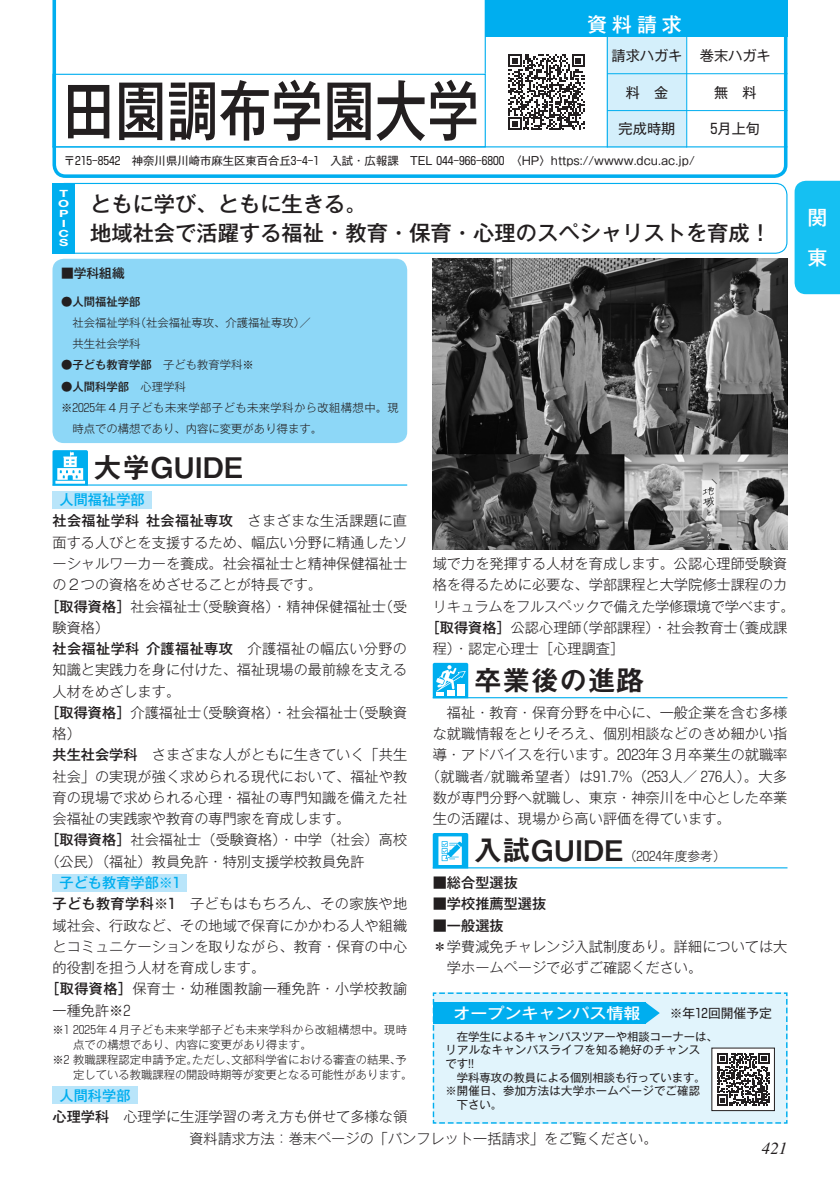
<style>
.page{position:relative;width:840px;height:1191px;background:#fff}
.page>*{position:absolute;margin:0;border:0;box-sizing:border-box;transform-origin:0 0}
.t1{font:500 65.2px "Gothic MB101 Pr 5";letter-spacing:.01em;color:#231f20;scale:.79 1}
.t2{font:28.4px "Midashi Go Pr 5 MB31";color:#231f20}
.t3{font:500 21.2px "Gothic MB101 Pr 5";color:#231f20}
.t4{font:500 19.8px/39.6px "Gothic MB101 Pr 5";color:#fff}
.t5{font:italic 17px "Times LT Std";color:#231f20}
.t6{font:500 15.4px "Gothic MB101 Pr 5";color:#fff;scale:1.11 1}
.t7{font:300 14.2px/21.2px "Gothic MB101 Pr 5";color:#231f20}
.t8{font:300 14.2px/21.2px "Gothic MB101 Pr 5";letter-spacing:.025em;color:#231f20}
.t9{font:300 14.2px "Gothic MB101 Pr 5";letter-spacing:.035em;color:#231f20}
.t10{font:14.2px "Gothic MB101 Pr 5";color:#231f20}
.t11{font:500 14.2px "Gothic MB101 Pr 5";color:#00aeef}
.t12{font:500 14.2px "Gothic MB101 Pr 5";color:#231f20}
.t13{font:12.8px "Gothic MB101 Pr 5";color:#231f20}
.t14{font:500 12.8px "Gothic MB101 Pr 5";color:#231f20}
.t15{font:11.4px/13.6px "Gothic MB101 Pr 5";color:#231f20}
.t16{font:300 11.4px/14.8px "Gothic MB101 Pr 5";color:#231f20}
.t17{font:300 11.4px/21.2px "Gothic MB101 Pr 5";letter-spacing:.035em;color:#231f20}
.t18{font:500 11.4px "Gothic MB101 Pr 5";color:#231f20}
.t19{font:11.4px/13.6px "Gothic MB101 Pr 5";letter-spacing:.025em;color:#231f20}
.t20{font:700 10px "Helvetica Neue LT Std";color:#fff;scale:1.43 1}
.s1{font-family:"Shin Go Pr 5"}
.s2{font-weight:300}
.s3{font-weight:500}
.s4{font-family:"Shin Go Pr 5";font-weight:500}
.s5{font-family:"Gothic MB101 Pr 5";font-weight:300;font-size:12.8px}
.s6{font-family:"Shin Go Pr 5";font-weight:300;font-size:12.8px}
</style>
<div class="page">
<div style="left:794px;top:181px;width:45px;height:113px;background:#15c0f2"></div>
<div style="left:52px;top:491px;width:100px;height:17px;background:#b9e5fa"></div>
<div style="left:52px;top:874px;width:135px;height:17px;background:#b9e5fa"></div>
<div style="left:52px;top:1086px;width:85px;height:17px;background:#b9e5fa"></div>
<hr style="left:52px;top:484px;width:355px;height:1px;background:#00aeef">
<svg style="left:52px;top:450px;width:36px;height:35px"></svg>
<div style="left:52px;top:183px;width:735px;height:71px;border:1px solid #00aeef;border-radius:11px"></div>
<img style="left:432px;top:259px;width:355px;height:290px">
<hr style="left:432px;top:697px;width:355px;height:1px;background:#00aeef">
<svg style="left:432px;top:663px;width:36px;height:35px"></svg>
<div style="left:446px;top:690px;width:8px;height:5px;background:#fff"></div>
<div style="left:457px;top:684px;width:7px;height:11px;background:#fff"></div>
<svg style="left:52px;top:0;width:735px;height:178px"></svg>
<hr style="left:52px;top:146px;width:735px;height:1px;background:#00aeef">
<div style="left:52px;top:74px;width:433px;height:73px;border:1px solid #00aeef"></div>
<hr style="left:606px;top:37px;width:1px;height:110px;background:#00aeef">
<svg style="left:508px;top:54px;width:76px;height:76px"></svg>
<hr style="left:484px;top:0;width:1px;height:74px;background:#00aeef">
<div style="left:485px;top:0;width:302px;height:37px;background:#00aeef"></div>
<hr style="left:686px;top:37px;width:1px;height:110px;background:#00aeef">
<hr style="left:607px;top:73px;width:180px;height:1px;background:#00aeef">
<hr style="left:607px;top:110px;width:180px;height:1px;background:#00aeef">
<div style="left:52px;top:259px;width:355px;height:184px;background:#8dd7f7;border-radius:11px"></div>
<div style="left:52px;top:183px;width:23px;height:71px;background:#00aeef"></div>
<hr style="left:432px;top:867px;width:355px;height:1px;background:#00aeef">
<svg style="left:432px;top:833px;width:36px;height:35px"></svg>
<svg style="left:432px;top:992px;width:355px;height:131px;background:#bfe3f1"></svg>
<p class="t1" style="left:63px;top:56px;width:528px">田園調布学園大学</p>
<p class="t4" style="left:587px;top:3px;width:96px">資料請求</p>
<p class="t10" style="left:611px;top:44px;width:72px">請求ハガキ</p>
<p class="t10" style="left:625px;top:80px;width:44px">料　金</p>
<p class="t10" style="left:618px;top:117px;width:58px">完成時期</p>
<p class="t10" style="left:699px;top:43px;width:72px">巻末ハガキ</p>
<p class="t10" style="left:713px;top:80px;width:44px">無　料</p>
<p class="t10" style="left:710px;top:117px;width:51px"><span class="s1">5</span>月上旬</p>
<p class="t15" style="left:64px;top:153px;width:632px">〒<span class="s1">215</span>‒<span class="s1">8542</span>　神奈川県川崎市麻生区東百合丘<span class="s1">3</span>‒<span class="s1">4</span>‒<span class="s1">1</span>　入試・広報課　TEL <span class="s1">044</span>‒<span class="s1">966</span>‒<span class="s1">6800</span>　〈HP〉https://wwww.dcu.ac.jp/</p>
<p class="t20" style="left:59px;top:187px;width:8px">T</p>
<p class="t20" style="left:58px;top:197px;width:9px">O</p>
<p class="t20" style="left:59px;top:207px;width:8px">P</p>
<p class="t20" style="left:62px;top:217px;width:4px">I</p>
<p class="t20" style="left:59px;top:227px;width:9px">C</p>
<p class="t20" style="left:59px;top:237px;width:8px">S</p>
<p class="t3" style="left:90px;top:187px;width:278px">ともに学び、ともに生きる。</p>
<p class="t3" style="left:90px;top:215px;width:682px">地域社会で活躍する福祉・教育・保育・心理のスペシャリストを育成！</p>
<p class="t14" style="left:61px;top:263px;width:65px">■学科組織</p>
<p class="t18" style="left:61px;top:292px;width:81px">●人間福祉学部</p>
<p class="t16" style="left:72px;top:311px;width:240px;line-height:21.2px">社会福祉学科（社会福祉専攻、介護福祉専攻）／共生社会学科</p>
<p class="t18" style="left:61px;top:355px;width:194px">●子ども教育学部　<span class="s2">子ども教育学科※</span></p>
<p class="t18" style="left:61px;top:377px;width:126px">●人間科学部<span class="s2">　心理学科</span></p>
<p class="t17" style="left:72px;top:396px;width:328px;text-indent:-11px">※ <span class="s1">2025</span>年４月子ども未来学部子ども未来学科から改組構想中。現時点での構想であり、内容に変更があり得ます。</p>
<p class="t2" style="left:94px;top:444px;width:151px">大学GUIDE</p>
<p class="t11" style="left:60px;top:488px;width:87px">人間福祉学部</p>
<p class="t7" style="left:52px;top:509px;width:356px;text-align:justify"><span class="s3">社会福祉学科 社会福祉専攻</span>　さまざまな生活課題に直面する人びとを支援するため、幅広い分野に精通したソーシャルワーカーを養成。社会福祉士と精神保健福祉士の２つの資格をめざせることが特長です。</p>
<p class="t7" style="left:52px;top:594px;width:356px;text-indent:-7px"><span class="s3">［取得資格］</span>社会福祉士（受験資格）・精神保健福祉士（受験資格）</p>
<p class="t7" style="left:52px;top:637px;width:356px;text-align:justify"><span class="s3">社会福祉学科 介護福祉専攻</span>　介護福祉の幅広い分野の知識と実践力を身に付けた、福祉現場の最前線を支える人材をめざします。</p>
<p class="t7" style="left:52px;top:700px;width:356px;text-indent:-7px"><span class="s3">［取得資格］</span>介護福祉士（受験資格）・社会福祉士（受験資格）</p>
<p class="t7" style="left:52px;top:743px;width:356px;text-align:justify"><span class="s3">共生社会学科</span>　さまざまな人がともに生きていく「共生社会」の実現が強く求められる現代において、福祉や教育の現場で求められる心理・福祉の専門知識を備えた社会福祉の実践家や教育の専門家を育成します。</p>
<p class="t7" style="left:45px;top:828px;width:363px"><span class="s3">［取得資格］</span>社会福祉士（受験資格）・中学（社会）高校（公民）（福祉）教員免許・特別支援学校教員免許</p>
<p class="t11" style="left:60px;top:870px;width:122px">子ども教育学部※<span class="s1">1</span></p>
<p class="t7" style="left:52px;top:892px;width:356px;text-align:justify"><span class="s3">子ども教育学科※</span><span class="s4">1</span>　子どもはもちろん、その家族や地域社会、行政など、その地域で保育にかかわる人や組織とコミュニケーションを取りながら、教育・保育の中心的役割を担う人材を育成します。</p>
<p class="t8" style="left:52px;top:977px;width:356px;text-indent:-7px"><span class="s3">［取得資格］</span>保育士・幼稚園教諭一種免許・小学校教諭一種免許※<span class="s1">2</span></p>
<p class="t16" style="left:73px;top:1021px;width:335px;text-indent:-21px">※<span class="s1">1 2025</span>年４月子ども未来学部子ども未来学科から改組構想中。現時点での構想であり、内容に変更があり得ます。</p>
<p class="t16" style="left:73px;top:1051px;width:340px;text-indent:-21px">※<span class="s1">2</span> 教職課程認定申請予定。ただし、文部科学省における審査の結果、予定している教職課程の開設時期等が変更となる可能性があります。</p>
<p class="t11" style="left:60px;top:1083px;width:72px">人間科学部</p>
<p class="t7" style="left:52px;top:1104px;width:356px"><span class="s3">心理学科</span>　心理学に生涯学習の考え方も併せて多様な領</p>
<p class="t7" style="left:432px;top:552px;width:363px">域で力を発揮する人材を育成します。公認心理師受験資格を得るために必要な、学部課程と大学院修士課程のカリキュラムをフルスペックで備えた学修環境で学べます。</p>
<p class="t7" style="left:432px;top:615px;width:356px;text-indent:-7px"><span class="s3">［取得資格］</span>公認心理師（学部課程）・社会教育士（養成課程）・認定心理士［心理調査］</p>
<p class="t2" style="left:473px;top:657px;width:172px">卒業後の進路</p>
<p class="t7" style="left:432px;top:700px;width:356px">　福祉・教育・保育分野を中心に、一般企業を含む多様</p>
<p class="t7" style="left:432px;top:722px;width:356px">な就職情報をとりそろえ、個別相談などのきめ細かい指</p>
<p class="t7" style="left:432px;top:743px;width:356px">導・アドバイスを行います。<span class="s1">2023</span>年３月卒業生の就職率</p>
<p class="t9" style="left:425px;top:764px;width:363px">（就職者/就職希望者）は<span class="s1">91</span>.<span class="s1">7</span>％（<span class="s1">253</span>人／ <span class="s1">276</span>人）。大多</p>
<p class="t7" style="left:432px;top:785px;width:356px">数が専門分野へ就職し、東京・神奈川を中心とした卒業</p>
<p class="t7" style="left:432px;top:807px;width:299px">生の活躍は、現場から高い評価を得ています。</p>
<p class="t2" style="left:473px;top:827px;width:253px">入試GUIDE<span class="s5">（</span><span class="s6">2024</span><span class="s5">年度参考）</span></p>
<p class="t12" style="left:432px;top:870px;width:87px">■総合型選抜</p>
<p class="t12" style="left:432px;top:892px;width:115px">■学校推薦型選抜</p>
<p class="t12" style="left:432px;top:913px;width:72px">■一般選抜</p>
<p class="t7" style="left:446px;top:934px;width:342px;text-indent:-14px">＊ 学費減免チャレンジ入試制度あり。詳細については大学ホームページで必ずご確認ください。</p>
<p class="t6" style="left:453px;top:1000px;width:170px">オープンキャンパス情報</p>
<p class="t13" style="left:669px;top:1002px;width:104px">※年<span class="s1">12</span>回開催予定</p>
<p class="t15" style="left:445px;top:1028px;width:274px">　在学生によるキャンパスツアーや相談コーナーは、リアルなキャンパスライフを知る絶好のチャンス<br>です!!</p>
<p class="t15" style="left:445px;top:1069px;width:261px">　学科専攻の教員による個別相談も行っています。</p>
<p class="t19" style="left:456px;top:1083px;width:245px;text-indent:-11px">※ 開催日、参加方法は大学ホームページでご確認下さい。</p>
<p class="t7" style="left:189px;top:1126px;width:469px">資料請求方法：巻末ページの「パンフレット一括請求」をご覧ください。</p>
<p class="t5" style="left:761px;top:1139px;width:27px">421</p>
<h3 class="t4" style="left:806px;top:196px;width:21px">関東</h3>
</div>
